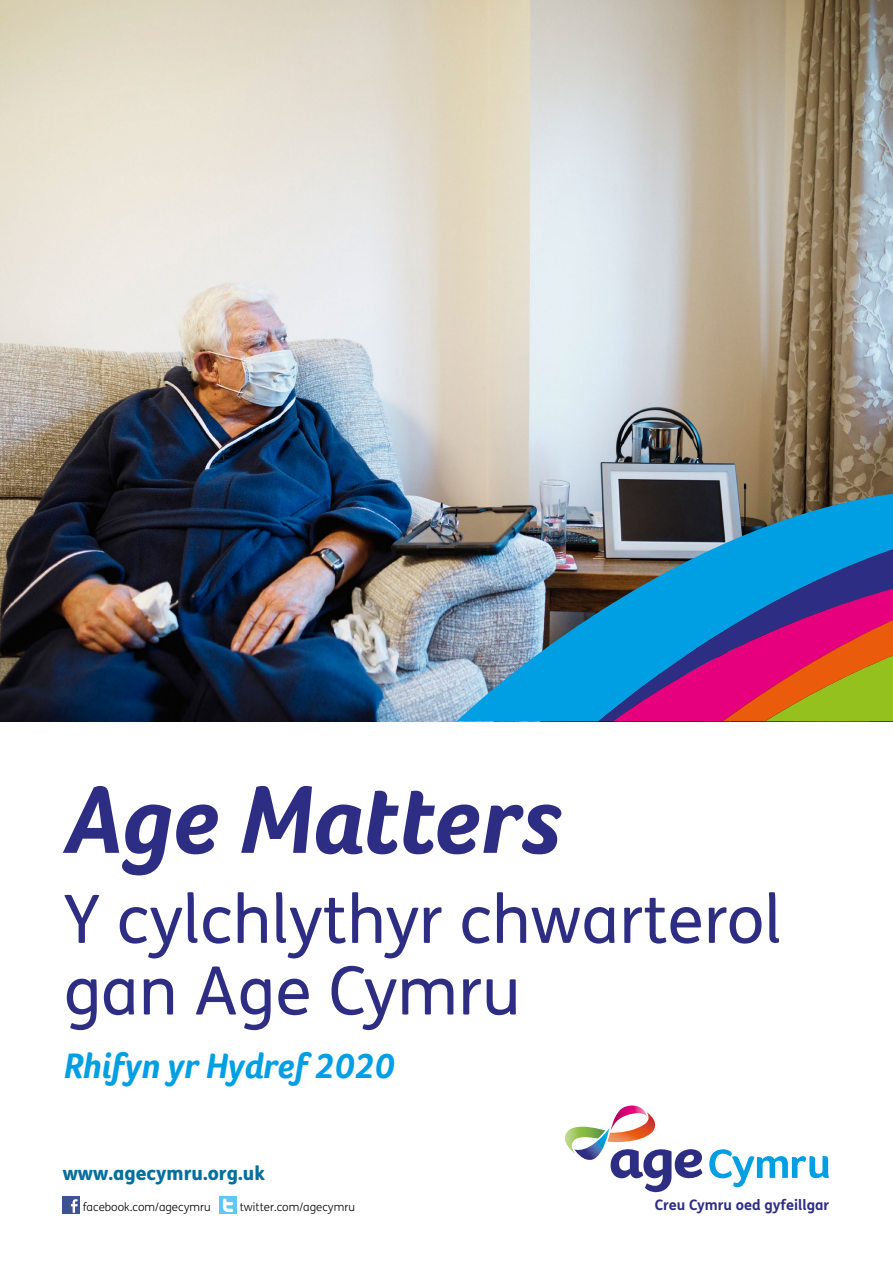
<style>
.page{position:relative;width:893px;height:1263px;background:#fff}
.page>*{position:absolute;margin:0;border:0;box-sizing:border-box;transform-origin:0 0}
.t1{font:italic 700 99.3px "Foco Age UK";letter-spacing:-.01em;color:#2d2e83}
.t2{font:66.75px/71.6px "FS Me";color:#2d2e83}
.t3{font:italic 700 36.3px "Foco Age UK";color:#009fe3}
.t4{font:800 19.2px "FS Me";color:#006f9e}
.t5{font:700 14.55px "FS Me";color:#2d2e83}
.t6{font:300 11.55px "FS Me";color:#000}
</style>
<div class="page">
<img style="left:0;top:0;width:893px;height:721px">
<svg style="left:564px;top:1105px;width:265px;height:87px"></svg>
<img style="left:457px;top:492px;width:436px;height:229px">
<svg style="left:598px;top:545px;width:295px;height:176px;background:#67628f"></svg>
<div style="left:63px;top:1197px;width:17px;height:17px;background:#3d5294"></div>
<svg style="left:71px;top:1199px;width:7px;height:14px"></svg>
<div style="left:219px;top:1196px;width:18px;height:18px;background:#5ec7f2"></div>
<svg style="left:223px;top:1198px;width:11px;height:14px"></svg>
<h1 class="t1" style="left:64px;top:761px;width:499px">Age Matters</h1>
<h2 class="t2" style="left:64px;top:882px;width:719px">Y cylchlythyr chwarterol gan Age Cymru</h2>
<h3 class="t3" style="left:64px;top:1045px;width:332px">Rhifyn yr Hydref 2020</h3>
<h3 class="t4" style="left:63px;top:1157px;width:204px">www.agecymru.org.uk</h3>
<p class="t6" style="left:83px;top:1199px;width:129px">facebook.com/agecymru</p>
<p class="t6" style="left:240px;top:1199px;width:117px">twitter.com/agecymru</p>
<p class="t5" style="left:655px;top:1194px;width:176px">Creu Cymru oed gyfeillgar</p>
</div>
